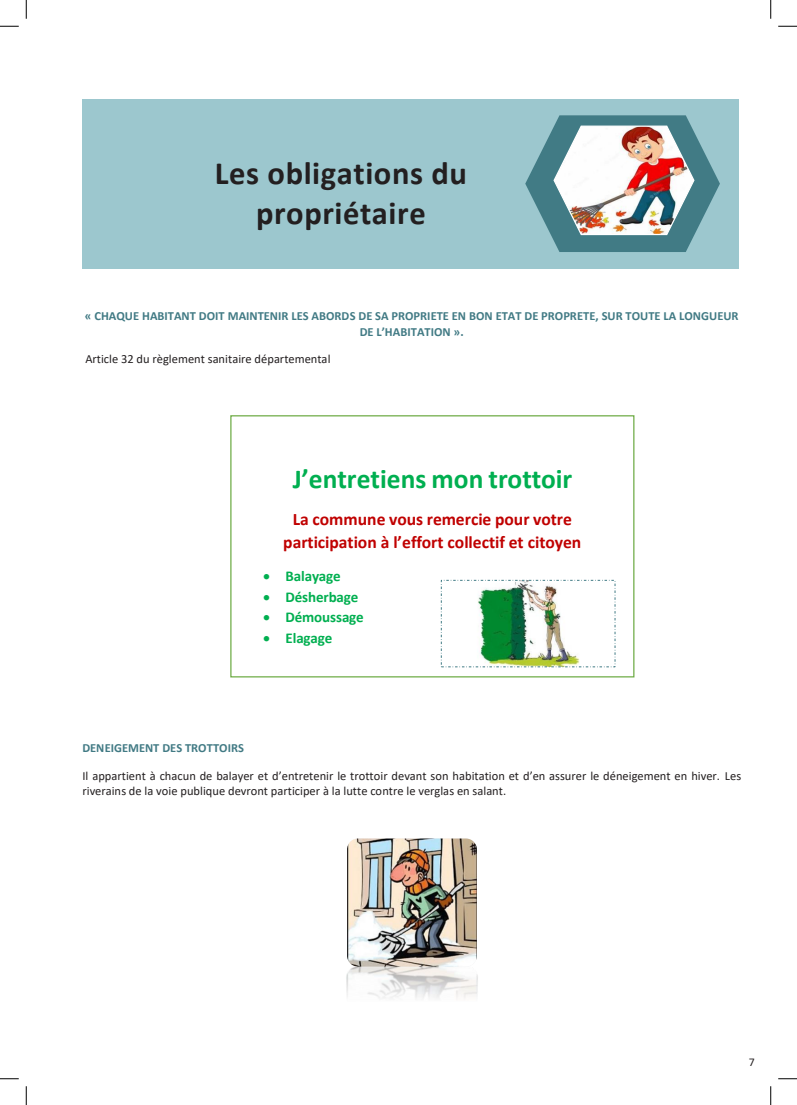
<style>
.page{position:relative;width:797px;height:1105px;background:#fff}
.page>*{position:absolute;margin:0;border:0;box-sizing:border-box;transform-origin:0 0}
.t1{font:700 32.5px/39.8px "Calibri";letter-spacing:.015em;color:#231f20;text-align:center}
.t2{font:700 27.5px "Calibri";color:#00af50}
.t3{font:700 17.5px/22.8px "Calibri";color:#c00000;text-align:center}
.t4{font:700 15px "Calibri";letter-spacing:-.01em;color:#00af50}
.t5{font:12.5px/15.2px "Calibri";color:#231f20}
.t6{font:700 12.5px/15.2px "Calibri";color:#417a84;text-align:center}
.t7{font:11.88px "Calibri";color:#231f20}
</style>
<div class="page">
<img style="left:346px;top:967px;width:132px;height:31px">
<img style="left:347px;top:838px;width:130px;height:129px">
<div style="left:83px;top:99px;width:656px;height:169px;background:#9cc7ce"></div>
<img style="left:525px;top:115px;width:195px;height:137px">
<div style="left:230px;top:415px;width:404px;height:262px;border:1px solid #6fac46"></div>
<img style="left:478px;top:582px;width:102px;height:83px">
<svg style="left:0;top:25px;width:19px;height:2px"></svg>
<svg style="left:778px;top:25px;width:19px;height:2px"></svg>
<svg style="left:0;top:1078px;width:19px;height:1px"></svg>
<svg style="left:778px;top:1078px;width:19px;height:1px"></svg>
<svg style="left:25px;top:0;width:2px;height:19px"></svg>
<svg style="left:25px;top:1086px;width:2px;height:19px"></svg>
<svg style="left:770px;top:0;width:1px;height:19px"></svg>
<svg style="left:770px;top:1086px;width:1px;height:19px"></svg>
<h1 class="t1" style="left:215px;top:153px;width:254px">Les obligations du propriétaire</h1>
<p class="t6" style="left:85px;top:308px;width:655px">« CHAQUE HABITANT DOIT MAINTENIR LES ABORDS DE SA PROPRIETE EN BON ETAT DE PROPRETE, SUR TOUTE LA LONGUEUR<br>DE L’HABITATION ».</p>
<p class="t5" style="left:85px;top:351px;width:247px">Article 32 du règlement sanitaire départemental</p>
<h2 class="t2" style="left:293px;top:459px;width:281px">J’entretiens mon trottoir</h2>
<h3 class="t3" style="left:283px;top:507px;width:299px">La commune vous remercie pour votre participation à l’effort collectif et citoyen</h3>
<p class="t4" style="left:263px;top:566px;width:79px">• Balayage</p>
<p class="t4" style="left:263px;top:586px;width:97px">• Désherbage</p>
<p class="t4" style="left:263px;top:607px;width:102px">• Démoussage</p>
<p class="t4" style="left:263px;top:627px;width:71px">• Elagage</p>
<p class="t6" style="left:82px;top:740px;width:163px">DENEIGEMENT DES TROTTOIRS</p>
<p class="t5" style="left:82px;top:768px;width:660px">Il appartient à chacun de balayer et d’entretenir le trottoir devant son habitation et d’en assurer le déneigement en hiver. Les riverains de la voie publique devront participer à la lutte contre le verglas en salant.</p>
<p class="t7" style="left:748px;top:1054px;width:8px">7</p>
</div>
